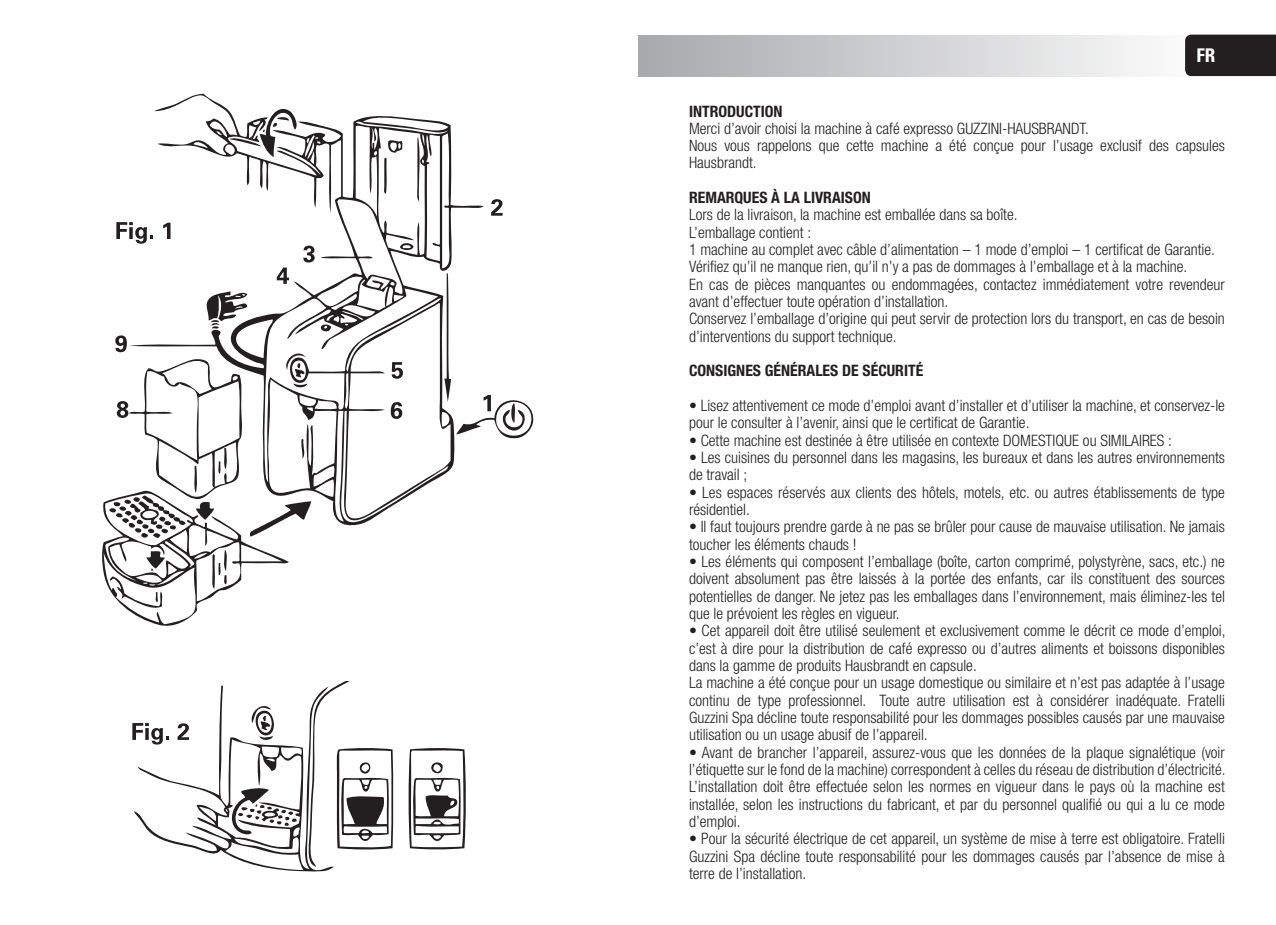
<style>
.page{position:relative;width:1276px;height:925px;background:#fff}
.page>*{position:absolute;margin:0;border:0;box-sizing:border-box;transform-origin:0 0}
.t1{font:700 condensed 18.9px "Univers";color:#fff}
.t2{font:300 condensed 15.75px/17.3px "Helvetica Neue LT Std";color:#231f20}
.t3{font:700 condensed 15.75px "Helvetica Neue LT Std";color:#231f20}
</style>
<div class="page">
<div style="left:638px;top:35px;width:565px;height:41px;background:linear-gradient(to right,#a7a8ac,#fefefe)"></div>
<div style="left:1185px;top:35px;width:91px;height:41px;background:#231f20"></div>
<svg style="left:154px;top:94px;width:330px;height:432px"></svg>
<svg style="left:491px;top:199px;width:11px;height:17px"></svg>
<svg style="left:444px;top:273px;width:90px;height:171px"></svg>
<svg style="left:392px;top:362px;width:11px;height:17px"></svg>
<svg style="left:391px;top:402px;width:11px;height:17px"></svg>
<svg style="left:102px;top:222px;width:229px;height:404px"></svg>
<svg style="left:408px;top:748px;width:58px;height:102px"></svg>
<svg style="left:132px;top:681px;width:261px;height:191px"></svg>
<p class="t1" style="left:1196px;top:44px;width:20px">FR</p>
<p class="t3" style="left:689px;top:101px;width:95px">INTRODUCTION</p>
<p class="t2" style="left:689px;top:119px;width:537px">Merci d’avoir choisi la machine à café expresso GUZZINI-HAUSBRANDT.<br>Nous vous rappelons que cette machine a été conçue pour l’usage exclusif des capsules<br>Hausbrandt.</p>
<p class="t3" style="left:689px;top:188px;width:183px">REMARQUES À LA LIVRAISON</p>
<p class="t2" style="left:689px;top:206px;width:537px">Lors de la livraison, la machine est emballée dans sa boîte.<br>L’emballage contient :<br>1 machine au complet avec câble d’alimentation – 1 mode d’emploi – 1 certificat de Garantie.<br>Vérifiez qu’il ne manque rien, qu’il n’y a pas de dommages à l’emballage et à la machine.<br>En cas de pièces manquantes ou endommagées, contactez immédiatement votre revendeur avant d’effectuer toute opération d’installation.<br>Conservez l’emballage d’origine qui peut servir de protection lors du transport, en cas de besoin d’interventions du support technique.</p>
<p class="t3" style="left:689px;top:361px;width:236px">CONSIGNES GÉNÉRALES DE SÉCURITÉ</p>
<p class="t2" style="left:689px;top:397px;width:537px">• Lisez attentivement ce mode d’emploi avant d’installer et d’utiliser la machine, et conservez-le pour le consulter à l’avenir, ainsi que le certificat de Garantie.</p>
<p class="t2" style="left:689px;top:431px;width:484px">• Cette machine est destinée à être utilisée en contexte DOMESTIQUE ou SIMILAIRES :</p>
<p class="t2" style="left:689px;top:449px;width:537px">• Les cuisines du personnel dans les magasins, les bureaux et dans les autres environnements de travail ;</p>
<p class="t2" style="left:689px;top:483px;width:537px">• Les espaces réservés aux clients des hôtels, motels, etc. ou autres établissements de type résidentiel.</p>
<p class="t2" style="left:689px;top:518px;width:537px">• Il faut toujours prendre garde à ne pas se brûler pour cause de mauvaise utilisation. Ne jamais toucher les éléments chauds !</p>
<p class="t2" style="left:689px;top:553px;width:537px;text-align:justify">• Les éléments qui composent l’emballage (boîte, carton comprimé, polystyrène, sacs, etc.) ne doivent absolument pas être laissés à la portée des enfants, car ils constituent des sources potentielles de danger. Ne jetez pas les emballages dans l’environnement, mais éliminez-les tel que le prévoient les règles en vigueur.</p>
<p class="t2" style="left:689px;top:622px;width:538px">• Cet appareil doit être utilisé seulement et exclusivement comme le décrit ce mode d’emploi, c’est à dire pour la distribution de café expresso ou d’autres aliments et boissons disponibles dans la gamme de produits Hausbrandt en capsule.<br>La machine a été conçue pour un usage domestique ou similaire et n’est pas adaptée à l’usage continu de type professionnel. Toute autre utilisation est à considérer inadéquate. Fratelli Guzzini Spa décline toute responsabilité pour les dommages possibles causés par une mauvaise utilisation ou un usage abusif de l’appareil.</p>
<p class="t2" style="left:689px;top:743px;width:538px;text-align:justify">• Avant de brancher l’appareil, assurez-vous que les données de la plaque signalétique (voir l’étiquette sur le fond de la machine) correspondent à celles du réseau de distribution d’électricité.<br>L’installation doit être effectuée selon les normes en vigueur dans le pays où la machine est installée, selon les instructions du fabricant, et par du personnel qualifié ou qui a lu ce mode d’emploi.</p>
<p class="t2" style="left:689px;top:830px;width:537px;text-align:justify">• Pour la sécurité électrique de cet appareil, un système de mise à terre est obligatoire. Fratelli Guzzini Spa décline toute responsabilité pour les dommages causés par l’absence de mise à terre de l’installation.</p>
</div>
